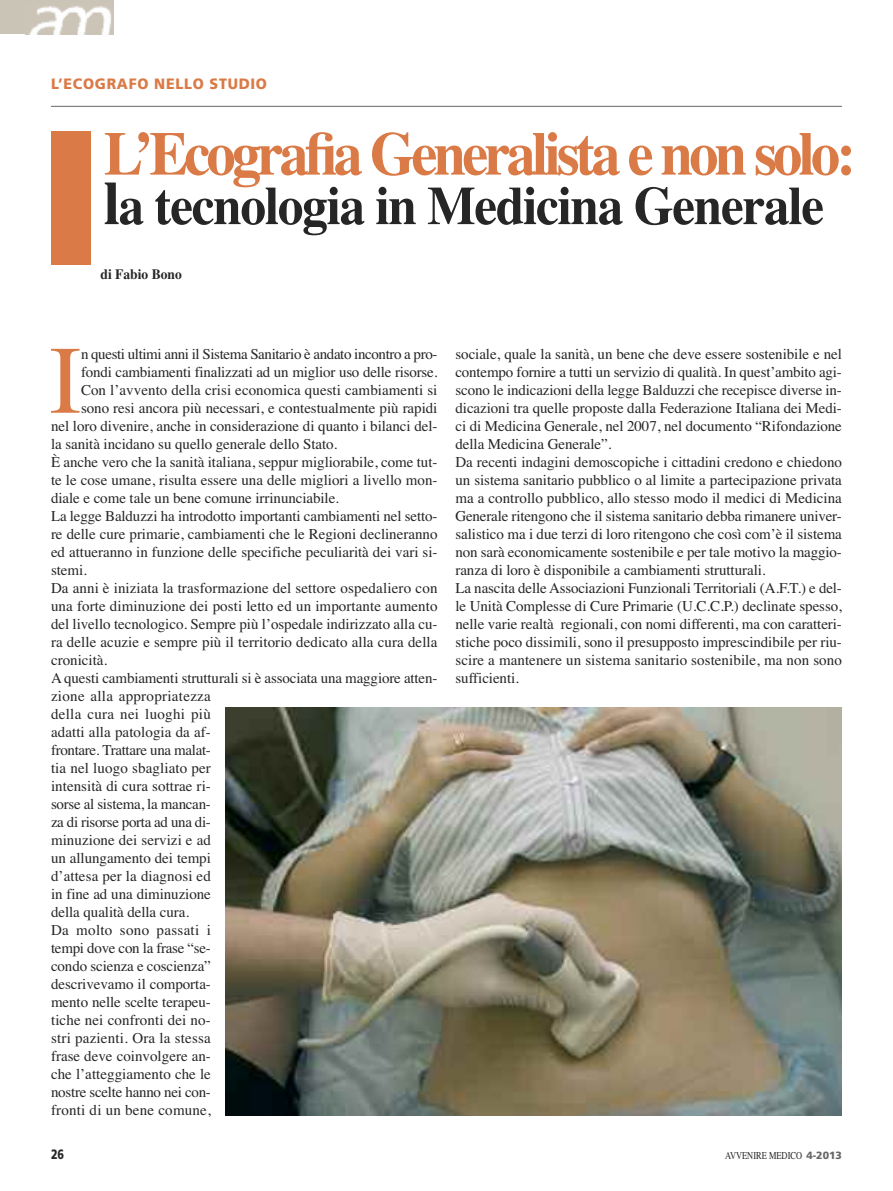
<style>
.page{position:relative;width:893px;height:1191px;background:#fff}
.page>*{position:absolute;margin:0;border:0;box-sizing:border-box;transform-origin:0 0}
.t1{font:96.45px "Times";color:#da7b47}
.t2{font:700 61.5px "Times";letter-spacing:-.065em;color:#da7b47;scale:.95 1}
.t3{font:700 54px "Times";letter-spacing:-.025em;color:#272627;scale:.95 1}
.t4{font:15px/18px "Times";letter-spacing:-.005em;color:#272627}
.t5{font:15px "Times";letter-spacing:-.025em;color:#272627}
.t6{font:15px "Times";letter-spacing:.02em;color:#272627}
.t7{font:15px "Times";letter-spacing:.015em;color:#272627}
.t8{font:900 15px "Frutiger";letter-spacing:.05em;color:#da7b47;scale:.95 1}
.t9{font:700 14.25px "Times";color:#272627;scale:.95 1}
.t10{font:900 13.5px "Frutiger";color:#272627;scale:.8 1}
.t11{font:10.5px "Times";color:#272627;scale:.8 1}
.s1{font-size:61.5px}
.s2{font-family:"Frutiger";font-weight:900;color:#686768}
</style>
<div class="page">
<div style="left:0;top:0;width:114px;height:34px;background:#cac4b7"></div>
<img style="left:29px;top:6px;width:83px;height:28px">
<hr style="left:51px;top:106px;width:791px;height:1px;background:#686768">
<div style="left:51px;top:131px;width:40px;height:134px;background:#da7b47"></div>
<img style="left:226px;top:707px;width:616px;height:409px">
<p class="t8" style="left:51px;top:77px;width:229px">L’ECOGRAFO NELLO STUDIO</p>
<h2 class="t2" style="left:104px;top:117px;width:793px">L’Ecografia Generalista e non solo:</h2>
<h3 class="t3" style="left:104px;top:174px;width:760px"><span class="s1">l</span>a tecnologia in Medicina Generale</h3>
<p class="t9" style="left:101px;top:266px;width:87px">di Fabio Bono</p>
<h1 class="t1" style="left:49px;top:323px;width:34px">I</h1>
<p class="t5" style="left:81px;top:345px;width:358px">n questi ultimi anni il Sistema Sanitario è andato incontro a pro-</p>
<p class="t4" style="left:81px;top:362px;width:358px">fondi cambiamenti finalizzati ad un miglior uso delle risorse.</p>
<p class="t4" style="left:81px;top:380px;width:358px">Con l’avvento della crisi economica questi cambiamenti si</p>
<p class="t4" style="left:81px;top:398px;width:358px">sono resi ancora più necessari, e contestualmente più rapidi</p>
<p class="t4" style="left:51px;top:416px;width:388px">nel loro divenire, anche in considerazione di quanto i bilanci del-</p>
<p class="t4" style="left:51px;top:434px;width:288px">la sanità incidano su quello generale dello Stato.</p>
<p class="t4" style="left:51px;top:452px;width:388px">È anche vero che la sanità italiana, seppur migliorabile, come tut-</p>
<p class="t4" style="left:51px;top:470px;width:388px">te le cose umane, risulta essere una delle migliori a livello mon-</p>
<p class="t4" style="left:51px;top:488px;width:290px">diale e come tale un bene comune irrinunciabile.</p>
<p class="t4" style="left:51px;top:506px;width:388px">La legge Balduzzi ha introdotto importanti cambiamenti nel setto-</p>
<p class="t4" style="left:51px;top:524px;width:388px">re delle cure primarie, cambiamenti che le Regioni declineranno</p>
<p class="t4" style="left:51px;top:542px;width:388px">ed attueranno in funzione delle specifiche peculiarità dei vari si-</p>
<p class="t4" style="left:51px;top:560px;width:37px">stemi.</p>
<p class="t4" style="left:51px;top:578px;width:388px">Da anni è iniziata la trasformazione del settore ospedaliero con</p>
<p class="t4" style="left:51px;top:596px;width:388px">una forte diminuzione dei posti letto ed un importante aumento</p>
<p class="t4" style="left:51px;top:614px;width:388px">del livello tecnologico. Sempre più l’ospedale indirizzato alla cu-</p>
<p class="t4" style="left:51px;top:632px;width:388px">ra delle acuzie e sempre più il territorio dedicato alla cura della</p>
<p class="t4" style="left:51px;top:650px;width:58px">cronicità.</p>
<p class="t4" style="left:51px;top:668px;width:388px">A questi cambiamenti strutturali si è associata una maggiore atten-</p>
<p class="t6" style="left:51px;top:687px;width:161px">zione alla appropriatezza</p>
<p class="t6" style="left:51px;top:705px;width:161px">della cura nei luoghi più</p>
<p class="t4" style="left:51px;top:722px;width:161px">adatti alla patologia da af-</p>
<p class="t4" style="left:51px;top:740px;width:161px">frontare. Trattare una malat-</p>
<p class="t4" style="left:51px;top:758px;width:161px">tia nel luogo sbagliato per</p>
<p class="t4" style="left:51px;top:776px;width:161px">intensità di cura sottrae ri-</p>
<p class="t4" style="left:51px;top:794px;width:161px">sorse al sistema, la mancan-</p>
<p class="t5" style="left:51px;top:813px;width:161px">za di risorse porta ad una di-</p>
<p class="t4" style="left:51px;top:830px;width:161px">minuzione dei servizi e ad</p>
<p class="t4" style="left:51px;top:848px;width:161px">un allungamento dei tempi</p>
<p class="t4" style="left:51px;top:866px;width:161px">d’attesa per la diagnosi ed</p>
<p class="t4" style="left:51px;top:884px;width:161px">in fine ad una diminuzione</p>
<p class="t4" style="left:51px;top:902px;width:140px">della qualità della cura.</p>
<p class="t6" style="left:51px;top:921px;width:161px">Da molto sono passati i</p>
<p class="t4" style="left:51px;top:938px;width:161px">tempi dove con la frase “se-</p>
<p class="t4" style="left:51px;top:956px;width:161px">condo scienza e coscienza”</p>
<p class="t4" style="left:51px;top:974px;width:161px">descrivevamo il comporta-</p>
<p class="t4" style="left:51px;top:992px;width:161px">mento nelle scelte terapeu-</p>
<p class="t4" style="left:51px;top:1010px;width:161px">tiche nei confronti dei no-</p>
<p class="t7" style="left:51px;top:1029px;width:161px">stri pazienti. Ora la stessa</p>
<p class="t4" style="left:51px;top:1046px;width:161px">frase deve coinvolgere an-</p>
<p class="t4" style="left:51px;top:1064px;width:161px">che l’atteggiamento che le</p>
<p class="t4" style="left:51px;top:1082px;width:161px">nostre scelte hanno nei con-</p>
<p class="t7" style="left:51px;top:1101px;width:161px">fronti di un bene comune,</p>
<p class="t4" style="left:455px;top:344px;width:388px">sociale, quale la sanità, un bene che deve essere sostenibile e nel contempo fornire a tutti un servizio di qualità. In quest’ambito agi&shy;scono le indicazioni della legge Balduzzi che recepisce diverse in&shy;dicazioni tra quelle proposte dalla Federazione Italiana dei Medi&shy;ci di Medicina Generale, nel 2007, nel documento “Rifondazione della Medicina Generale”.<br>Da recenti indagini demoscopiche i cittadini credono e chiedono un sistema sanitario pubblico o al limite a partecipazione privata ma a controllo pubblico, allo stesso modo il medici di Medicina Generale ritengono che il sistema sanitario debba rimanere univer&shy;salistico ma i due terzi di loro ritengono che così com’è il sistema non sarà economicamente sostenibile e per tale motivo la maggio&shy;ranza di loro è disponibile a cambiamenti strutturali.<br>La nascita delle Associazioni Funzionali Territoriali (A.F.T.) e del&shy;le Unità Complesse di Cure Primarie (U.C.C.P.) declinate spesso, nelle varie realtà regionali, con nomi differenti, ma con caratteri&shy;stiche poco dissimili, sono il presupposto imprescindibile per riu&shy;scire a mantenere un sistema sanitario sostenibile, ma non sono sufficienti.</p>
<p class="t10" style="left:51px;top:1148px;width:18px">26</p>
<p class="t11" style="left:725px;top:1148px;width:148px">AVVENIRE MEDICO <span class="s2">4-2013</span></p>
</div>
